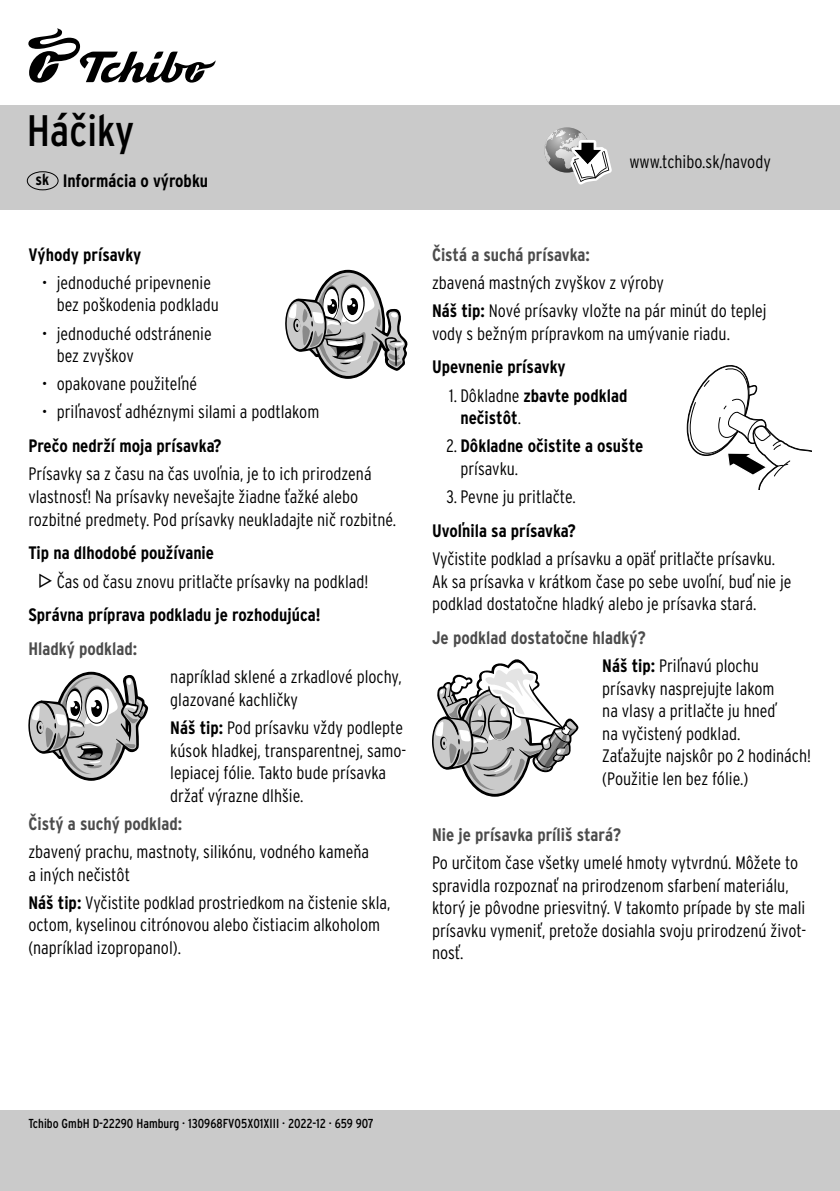
<style>
.page{position:relative;width:840px;height:1191px;background:#fff}
.page>*{position:absolute;margin:0;border:0;box-sizing:border-box;transform-origin:0 0}
.id_xtitel{font:condensed 44px "Interstate OT";color:#000}
.ID_FLIESSTEXT{font:300 condensed 18px/22.4px "Interstate OT";color:#000}
.ID_SUBLINE_1_IVZ{font:700 condensed 18px/22.4px "Interstate OT";color:#000}
.id_subline_2_xivz{font:700 condensed 18px "Interstate OT";color:#4c4c4c}
.ID_FLIESSTEXT-2{font:700 condensed 18px "Interstate OT";color:#4c4c4c}
.id_xbda_u_garantie{font:700 condensed 18px "Interstate OT";color:#000}
.id_xlaenderkuerzel{font:700 condensed 16px "Interstate OT";color:#000}
.id_xkennung{font:condensed 13px "Interstate OT";color:#000}
.s1{font-family:"Cgq Logos";font-weight:400;font-stretch:normal}
.s2{font-weight:700}
.s3{font-weight:300}
</style>
<div class="page">
<div style="left:0;top:105px;width:839px;height:105px;background:#cacaca"></div>
<svg style="left:285px;top:270px;width:122px;height:109px"></svg>
<div style="left:0;top:1110px;width:839px;height:81px;background:#cacaca"></div>
<svg style="left:28px;top:28px;width:187px;height:55px"></svg>
<div style="left:27px;top:171px;width:32px;height:19px;border:1px solid #000;border-radius:50%"></div>
<svg style="left:28px;top:672px;width:120px;height:109px"></svg>
<svg style="left:432px;top:659px;width:146px;height:137px"></svg>
<svg style="left:686px;top:365px;width:125px;height:125px"></svg>
<svg style="left:544px;top:127px;width:67px;height:57px"></svg>
<p class="id_xtitel" style="left:27px;top:104px;width:109px">Háčiky</p>
<p class="id_xlaenderkuerzel" style="left:35px;top:170px;width:15px">sk</p>
<p class="id_xbda_u_garantie" style="left:63px;top:170px;width:147px">Informácia o výrobku</p>
<p class="ID_SUBLINE_1_IVZ" style="left:28px;top:243px;width:114px">Výhody prísavky</p>
<p class="ID_FLIESSTEXT" style="left:57px;top:271px;width:164px;text-indent:-15px">• jednoduché pripevnenie bez poškodenia podkladu</p>
<p class="ID_FLIESSTEXT" style="left:57px;top:322px;width:156px;text-indent:-15px">• jednoduché odstránenie bez zvyškov</p>
<p class="ID_FLIESSTEXT" style="left:42px;top:373px;width:157px">• opakovane použiteľné</p>
<p class="ID_FLIESSTEXT" style="left:42px;top:401px;width:279px">• priľnavosť adhéznymi silami a podtlakom</p>
<p class="ID_SUBLINE_1_IVZ" style="left:28px;top:434px;width:195px">Prečo nedrží moja prísavka?</p>
<p class="ID_FLIESSTEXT" style="left:28px;top:463px;width:369px">Prísavky sa z času na čas uvoľnia, je to ich prirodzená vlastnosť! Na prísavky nevešajte žiadne ťažké alebo rozbitné predmety. Pod prísavky neukladajte nič rozbitné.</p>
<p class="ID_SUBLINE_1_IVZ" style="left:28px;top:541px;width:187px">Tip na dlhodobé používanie</p>
<p class="ID_FLIESSTEXT" style="left:40px;top:570px;width:330px"><span class="s1">M</span> Čas od času znovu pritlačte prísavky na podklad!</p>
<p class="ID_SUBLINE_1_IVZ" style="left:28px;top:603px;width:293px">Správna príprava podkladu je rozhodujúca!</p>
<p class="id_subline_2_xivz" style="left:28px;top:638px;width:110px">Hladký podklad:</p>
<p class="ID_FLIESSTEXT" style="left:170px;top:666px;width:233px">napríklad sklené a zrkadlové plochy, glazované kachličky</p>
<p class="ID_FLIESSTEXT" style="left:170px;top:716px;width:237px"><span class="s2">Náš tip:</span> Pod prísavku vždy podlepte kúsok hladkej, transparentnej, samo&shy;lepiacej fólie. Takto bude prísavka držať výrazne dlhšie.</p>
<p class="ID_FLIESSTEXT-2" style="left:28px;top:812px;width:155px">Čistý a suchý podklad:</p>
<p class="ID_FLIESSTEXT" style="left:28px;top:840px;width:342px">zbavený prachu, mastnoty, silikónu, vodného kameňa a iných nečistôt</p>
<p class="ID_FLIESSTEXT" style="left:28px;top:891px;width:363px"><span class="s2">Náš tip:</span> Vyčistite podklad prostriedkom na čistenie skla, octom, kyselinou citrónovou alebo čistiacim alkoholom (napríklad izopropanol).</p>
<p class="ID_FLIESSTEXT" style="left:629px;top:151px;width:143px">www.tchibo.sk/navody</p>
<p class="id_subline_2_xivz" style="left:432px;top:243px;width:159px">Čistá a suchá prísavka:</p>
<p class="ID_FLIESSTEXT" style="left:432px;top:271px;width:233px">zbavená mastných zvyškov z výroby</p>
<p class="ID_FLIESSTEXT" style="left:432px;top:299px;width:336px"><span class="s2">Náš tip:</span> Nové prísavky vložte na pár minút do teplej vody s bežným prípravkom na umývanie riadu.</p>
<p class="ID_SUBLINE_1_IVZ" style="left:432px;top:356px;width:135px">Upevnenie prísavky</p>
<p class="ID_SUBLINE_1_IVZ" style="left:460px;top:384px;width:168px;text-indent:-11px"><span class="s3">1. Dôkladne</span> zbavte podklad nečistôt<span class="s3">.</span></p>
<p class="ID_SUBLINE_1_IVZ" style="left:460px;top:434px;width:184px;text-indent:-14px"><span class="s3">2.</span> Dôkladne očistite a osušte <span class="s3">prísavku.</span></p>
<p class="ID_FLIESSTEXT" style="left:446px;top:485px;width:131px">3. Pevne ju pritlačte.</p>
<p class="ID_SUBLINE_1_IVZ" style="left:432px;top:519px;width:145px">Uvoľnila sa prísavka?</p>
<p class="ID_FLIESSTEXT" style="left:432px;top:547px;width:361px">Vyčistite podklad a prísavku a opäť pritlačte prísavku.<br>Ak sa prísavka v krátkom čase po sebe uvoľní, buď nie je podklad dostatočne hladký alebo je prísavka stará.</p>
<p class="id_subline_2_xivz" style="left:432px;top:626px;width:215px">Je podklad dostatočne hladký?</p>
<p class="ID_FLIESSTEXT" style="left:602px;top:654px;width:210px"><span class="s2">Náš tip:</span> Priľnavú plochu prísavky nasprejujte lakom<br>na vlasy a pritlačte ju hneď<br>na vyčistený podklad.<br>Zaťažujte najskôr po 2 hodinách! (Použitie len bez fólie.)</p>
<p class="id_subline_2_xivz" style="left:432px;top:823px;width:190px">Nie je prísavka príliš stará?</p>
<p class="ID_FLIESSTEXT" style="left:432px;top:851px;width:376px">Po určitom čase všetky umelé hmoty vytvrdnú. Môžete to spravidla rozpoznať na prirodzenom sfarbení materiálu, ktorý je pôvodne priesvitný. V takomto prípade by ste mali prísavku vymeniť, pretože dosiahla svoju prirodzenú život&shy;nosť.</p>
<p class="id_xkennung" style="left:28px;top:1115px;width:346px">Tchibo GmbH D-22290 Hamburg · 130968FV05X01XIII · 2022-12 · 659 907</p>
</div>
